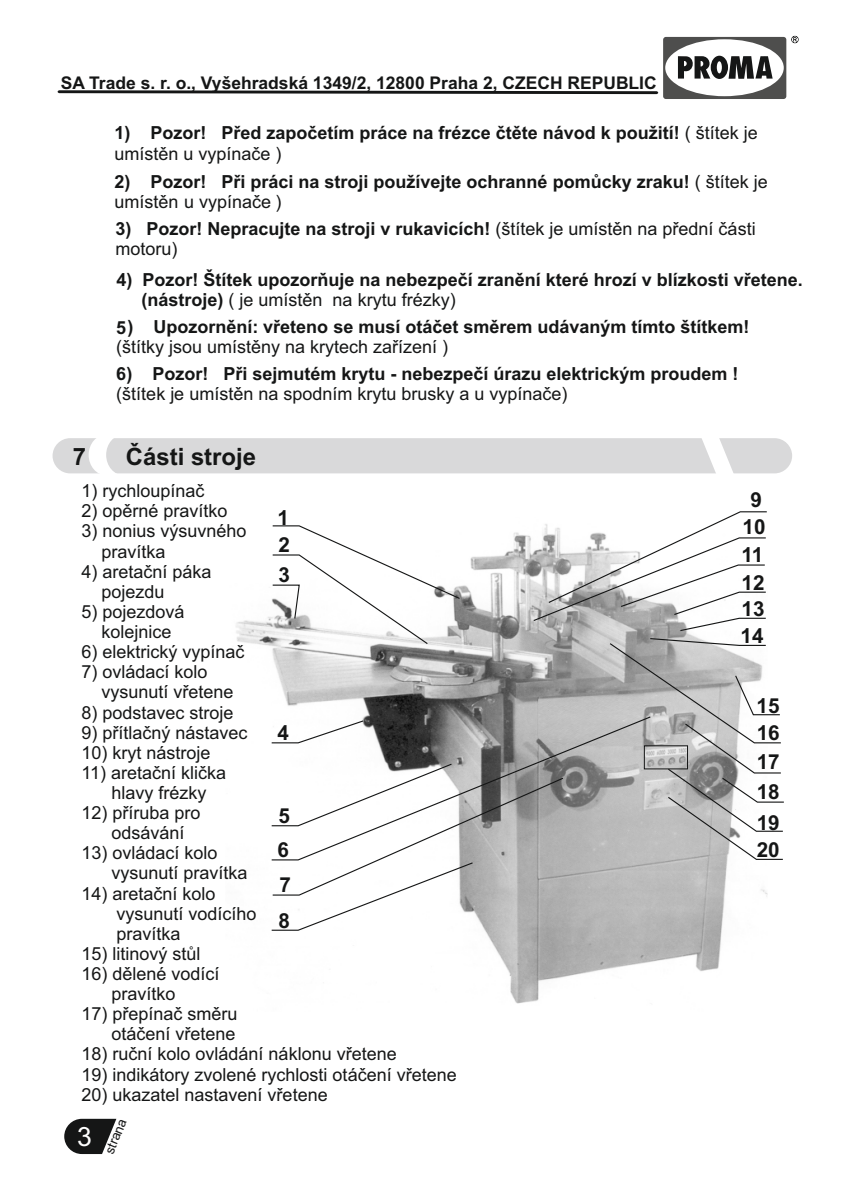
<style>
.page{position:relative;width:842px;height:1191px;background:#fff}
.page>*{position:absolute;margin:0;border:0;box-sizing:border-box;transform-origin:0 0}
.t1{font:26.6px "Arial";color:#fff}
.t2{font:700 23.8px "Arial";color:#151616}
.t3{font:700 20.6px/27px "Arial";color:#151616}
.t4{font:18px/20.2px "Arial";color:#151616}
.t5{font:700 18px/20.2px "Arial";color:#151616}
.t6{font:700 17.4px "Arial";color:#151616}
.t7{font:13.4px "Arial";color:#151616}
.s1{font-weight:400}
</style>
<div class="page">
<img style="left:236px;top:617px;width:486px;height:387px">
<svg style="left:64px;top:1118px;width:52px;height:36px"></svg>
<div style="left:53px;top:438px;width:739px;height:35px;background:#d9d9da;border-radius:18px"></div>
<svg style="left:699px;top:438px;width:38px;height:36px"></svg>
<svg style="left:89px;top:438px;width:35px;height:36px"></svg>
<svg style="left:58px;top:36px;width:741px;height:63px"></svg>
<svg style="left:271px;top:511px;width:513px;height:420px"></svg>
<p class="t6" style="left:61px;top:77px;width:597px">SA Trade s. r. o., Vyšehradská 1349/2, 12800 Praha 2, CZECH REPUBLIC</p>
<p class="t5" style="left:115px;top:125px;width:645px">1) Pozor! Před započetím práce na frézce čtěte návod k použití! <span class="s1">( štítek je umístěn u vypínače )</span></p>
<p class="t5" style="left:115px;top:173px;width:655px">2) Pozor! Při práci na stroji používejte ochranné pomůcky zraku! <span class="s1">( štítek je umístěn u vypínače )</span></p>
<p class="t5" style="left:115px;top:220px;width:642px">3) Pozor! Nepracujte na stroji v rukavicích! <span class="s1">(štítek je umístěn na přední části motoru)</span></p>
<p class="t5" style="left:142px;top:271px;width:663px;text-indent:-25px">4) Pozor! Štítek upozorňuje na nebezpečí zranění které hrozí v blízkosti vřetene. (nástroje) <span class="s1">( je umístěn na krytu frézky)</span></p>
<p class="t5" style="left:116px;top:318px;width:635px">5) Upozornění: vřeteno se musí otáčet směrem udávaným tímto štítkem!</p>
<p class="t4" style="left:116px;top:338px;width:334px">(štítky jsou umístěny na krytech zařízení )</p>
<p class="t5" style="left:116px;top:365px;width:624px">6) Pozor! Při sejmutém krytu - nebezpečí úrazu elektrickým proudem !</p>
<p class="t4" style="left:116px;top:385px;width:453px">(štítek je umístěn na spodním krytu brusky a u vypínače)</p>
<h2 class="t2" style="left:73px;top:447px;width:15px">7</h2>
<h2 class="t2" style="left:126px;top:447px;width:132px">Části stroje</h2>
<p class="t4" style="left:82px;top:482px;width:125px">1) rychloupínač</p>
<p class="t4" style="left:82px;top:502px;width:148px">2) opěrné pravítko</p>
<p class="t4" style="left:102px;top:522px;width:147px;text-indent:-20px">3) nonius výsuvného pravítka</p>
<p class="t4" style="left:102px;top:563px;width:112px;text-indent:-20px">4) aretační páka pojezdu</p>
<p class="t4" style="left:82px;top:603px;width:105px;text-align:center">5) pojezdová kolejnice</p>
<p class="t4" style="left:82px;top:643px;width:165px">6) elektrický vypínač</p>
<p class="t4" style="left:102px;top:663px;width:134px;text-indent:-20px">7) ovládací kolo vysunutí vřetene</p>
<p class="t4" style="left:82px;top:703px;width:154px">8) podstavec stroje</p>
<p class="t4" style="left:82px;top:724px;width:168px">9) přítlačný nástavec</p>
<p class="t4" style="left:82px;top:744px;width:131px">10) kryt nástroje</p>
<p class="t4" style="left:82px;top:764px;width:146px;text-align:center">11) aretační klička hlavy frézky</p>
<p class="t4" style="left:112px;top:804px;width:91px;text-indent:-30px">12) příruba pro odsávání</p>
<p class="t4" style="left:112px;top:844px;width:138px;text-indent:-30px">13) ovládací kolo vysunutí pravítka</p>
<p class="t4" style="left:117px;top:884px;width:142px;text-indent:-35px">14) aretační kolo vysunutí vodícího pravítka</p>
<p class="t4" style="left:82px;top:945px;width:121px">15) litinový stůl</p>
<p class="t4" style="left:112px;top:965px;width:110px;text-indent:-30px">16) dělené vodící pravítko</p>
<p class="t4" style="left:82px;top:1005px;width:158px;text-align:right">17) přepínač směru otáčení vřetene</p>
<p class="t4" style="left:82px;top:1045px;width:317px">18) ruční kolo ovládání náklonu vřetene</p>
<p class="t4" style="left:82px;top:1065px;width:377px">19) indikátory zvolené rychlosti otáčení vřetene</p>
<p class="t4" style="left:82px;top:1086px;width:248px">20) ukazatel nastavení vřetene</p>
<p class="t3" style="left:278px;top:506px;width:14px">1<br>2</p>
<p class="t3" style="left:279px;top:563px;width:13px">3</p>
<p class="t3" style="left:278px;top:721px;width:13px">4</p>
<p class="t3" style="left:278px;top:800px;width:15px;line-height:35.2px;text-align:justify">5<br>6<br>7<br>8</p>
<h1 class="t1" style="left:77px;top:1126px;width:16px">3</h1>
<p class="t7" style="left:104px;top:1151px;width:39px;rotate:-68deg">strana</p>
<p class="t3" style="left:741px;top:488px;width:25px;text-align:center">9<br>10<br>11<br>12</p>
<p class="t3" style="left:740px;top:597px;width:25px">13<br>14</p>
<p class="t3" style="left:757px;top:694px;width:25px">15<br>16</p>
<p class="t3" style="left:757px;top:749px;width:24px;line-height:30px;text-align:justify">17<br>18<br>19</p>
<p class="t3" style="left:757px;top:837px;width:24px">20</p>
</div>
